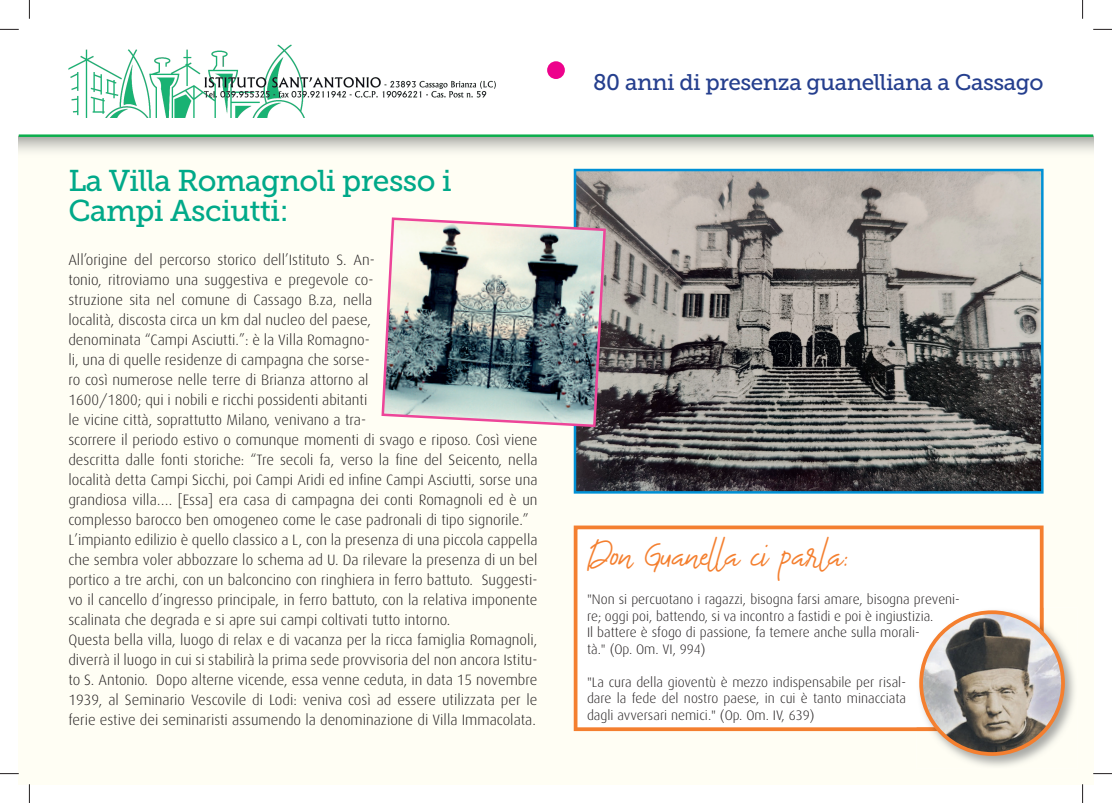
<style>
.page{position:relative;width:1112px;height:803px;background:#fff}
.page>*{position:absolute;margin:0;border:0;box-sizing:border-box;transform-origin:0 0}
.t1{font:37.5px "The Bouquet List";color:#f47f2f}
.t2{font:30px/30px "Museo Slab 500";letter-spacing:-.02em;color:#00a989}
.t3{font:22.5px "Museo Slab 500";letter-spacing:-.02em;color:#253f8e}
.t4{font:300 15px/20px "Dax";color:#231f20}
.t5{font:300 13.75px/16.5px "Dax";color:#231f20}
</style>
<div class="page">
<div style="left:1039px;top:137px;width:53px;height:647px;background:#fffef4"></div>
<div style="left:547px;top:61px;width:17px;height:18px;background:#ed028c;border-radius:50%"></div>
<img style="left:68px;top:44px;width:428px;height:74px">
<hr style="left:19px;top:134px;width:1073px;height:3px;background:#0cae4d">
<img style="left:576px;top:172px;width:464px;height:319px">
<div style="left:573px;top:169px;width:470px;height:325px;border:2px solid #0091d5"></div>
<img style="left:380px;top:216px;width:227px;height:212px">
<svg style="left:573px;top:525px;width:470px;height:206px"></svg>
<img style="left:916px;top:607px;width:161px;height:162px">
<img style="left:916px;top:607px;width:127px;height:124px">
<img style="left:916px;top:610px;width:17px;height:14px">
<svg style="left:916px;top:626px;width:2px;height:14px"></svg>
<img style="left:920px;top:612px;width:142px;height:142px;border-radius:50%">
<div style="left:919px;top:610px;width:145px;height:146px;border:4px solid #f47f2f;border-radius:50%"></div>
<svg style="left:0;top:29px;width:19px;height:1px"></svg>
<svg style="left:1093px;top:29px;width:18px;height:1px"></svg>
<svg style="left:0;top:773px;width:19px;height:1px"></svg>
<svg style="left:1092px;top:773px;width:19px;height:1px"></svg>
<svg style="left:29px;top:0;width:1px;height:19px"></svg>
<svg style="left:29px;top:784px;width:1px;height:19px"></svg>
<svg style="left:1082px;top:0;width:1px;height:19px"></svg>
<svg style="left:1082px;top:784px;width:1px;height:19px"></svg>
<h2 class="t2" style="left:68px;top:169px;width:385px">La Villa Romagnoli presso i<br>Campi Asciutti:</h2>
<p class="t4" style="left:68px;top:251px;width:470px">All’origine del percorso storico dell’Istituto S. An-<br>tonio, ritroviamo una suggestiva e pregevole co-<br>struzione sita nel comune di Cassago B.za, nella<br>località, discosta circa un km dal nucleo del paese,<br>denominata “Campi Asciutti.”: è la Villa Romagno-<br>li, una di quelle residenze di campagna che sorse-<br>ro così numerose nelle terre di Brianza attorno al<br>1600/1800; qui i nobili e ricchi possidenti abitanti<br>le vicine città, soprattutto Milano, venivano a tra-<br>scorrere il periodo estivo o comunque momenti di svago e riposo. Così viene descritta dalle fonti storiche: “Tre secoli fa, verso la fine del Seicento, nella località detta Campi Sicchi, poi Campi Aridi ed infine Campi Asciutti, sorse una grandiosa villa…. [Essa] era casa di campagna dei conti Romagnoli ed è un complesso barocco ben omogeneo come le case padronali di tipo signorile.” L’impianto edilizio è quello classico a L, con la presenza di una piccola cappella che sembra voler abbozzare lo schema ad U. Da rilevare la presenza di un bel portico a tre archi, con un balconcino con ringhiera in ferro battuto. Suggesti&shy;vo il cancello d’ingresso principale, in ferro battuto, con la relativa imponente scalinata che degrada e si apre sui campi coltivati tutto intorno.<br>Questa bella villa, luogo di relax e di vacanza per la ricca famiglia Romagnoli, diverrà il luogo in cui si stabilirà la prima sede provvisoria del non ancora Istitu&shy;to S. Antonio. Dopo alterne vicende, essa venne ceduta, in data 15 novembre 1939, al Seminario Vescovile di Lodi: veniva così ad essere utilizzata per le ferie estive dei seminaristi assumendo la denominazione di Villa Immacolata.</p>
<h3 class="t3" style="left:593px;top:73px;width:451px">80 anni di presenza guanelliana a Cassago</h3>
<h1 class="t1" style="left:587px;top:531px;width:264px">Don Guanella ci parla:</h1>
<p class="t5" style="left:587px;top:592px;width:374px">"Non si percuotano i ragazzi, bisogna farsi amare, bisogna preveni&shy;re; oggi poi, battendo, si va incontro a fastidi e poi è ingiustizia.<br>Il battere è sfogo di passione, fa temere anche sulla morali-<br>tà." (Op. Om. VI, 994)</p>
<p class="t5" style="left:587px;top:674px;width:320px;text-align:justify">"La cura della gioventù è mezzo indispensabile per risal&shy;dare la fede del nostro paese, in cui è tanto minacciata dagli avversari nemici." (Op. Om. IV, 639)</p>
</div>
